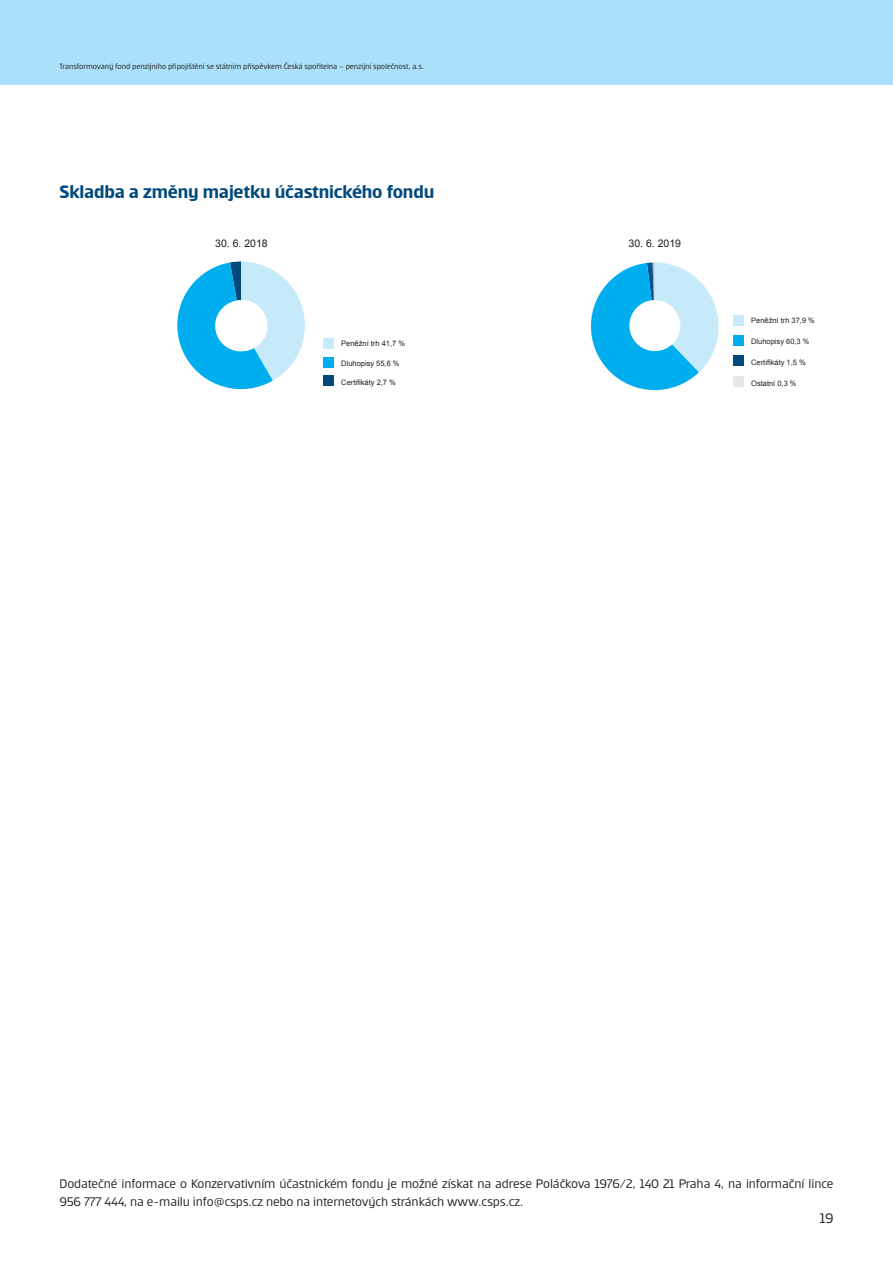
<style>
.page{position:relative;width:893px;height:1263px;background:#fff}
.page>*{position:absolute;margin:0;border:0;box-sizing:border-box;transform-origin:0 0}
.t1{font:700 19.5px "Erste";letter-spacing:-.01em;color:#00497b}
.t2{font:15px "Erste";color:#231f20}
.t3{font:13.5px/18px "Erste";letter-spacing:-.01em;color:#231f20}
.t4{font:10.5px "Arial";color:#231f20}
.t5{font:8.25px "Erste";letter-spacing:-.01em;color:#231f20}
.t6{font:7.5px "Arial";color:#231f20}
</style>
<div class="page">
<div style="left:0;top:0;width:893px;height:85px;background:#aae0f9"></div>
<svg style="left:591px;top:262px;width:127px;height:129px"></svg>
<svg style="left:177px;top:261px;width:128px;height:129px"></svg>
<div style="left:629px;top:300px;width:51px;height:51px;background:#fff;border-radius:50%"></div>
<svg style="left:217px;top:300px;width:51px;height:51px"></svg>
<div style="left:324px;top:338px;width:10px;height:10px;background:#c6eafa"></div>
<div style="left:324px;top:357px;width:10px;height:11px;background:#00aeef"></div>
<div style="left:324px;top:375px;width:10px;height:11px;background:#00497b"></div>
<div style="left:733px;top:315px;width:11px;height:11px;background:#c6eafa"></div>
<div style="left:733px;top:335px;width:11px;height:10px;background:#00aeef"></div>
<div style="left:733px;top:356px;width:11px;height:10px;background:#00497b"></div>
<div style="left:733px;top:377px;width:11px;height:10px;background:#e6e7e9"></div>
<div style="left:215px;top:300px;width:51px;height:51px;background:#fff;border-radius:50%"></div>
<p class="t5" style="left:60px;top:62px;width:366px">Transformovaný fond penzijního připojištění se státním příspěvkem Česká spořitelna – penzijní společnost, a.s.</p>
<h1 class="t1" style="left:60px;top:182px;width:376px">Skladba a změny majetku účastnického fondu</h1>
<p class="t4" style="left:215px;top:236px;width:54px">30. 6. 2018</p>
<p class="t4" style="left:629px;top:236px;width:54px">30. 6. 2019</p>
<p class="t6" style="left:341px;top:338px;width:65px">Peněžní trh 41,7 %</p>
<p class="t6" style="left:341px;top:359px;width:60px">Dluhopisy 55,6 %</p>
<p class="t6" style="left:341px;top:377px;width:56px">Certifikáty 2,7 %</p>
<p class="t6" style="left:751px;top:316px;width:65px">Peněžní trh 37,9 %</p>
<p class="t6" style="left:751px;top:336px;width:60px">Dluhopisy 60,3 %</p>
<p class="t6" style="left:751px;top:357px;width:56px">Certifikáty 1,5 %</p>
<p class="t6" style="left:751px;top:378px;width:47px">Ostatní 0,3 %</p>
<p class="t3" style="left:60px;top:1174px;width:775px">Dodatečné informace o Konzervativním účastnickém fondu je možné získat na adrese Poláčkova 1976/2, 140 21 Praha 4, na informační lince<br>956 777 444, na e-mailu info@csps.cz nebo na internetových stránkách www.csps.cz.</p>
<p class="t2" style="left:820px;top:1211px;width:15px">19</p>
</div>
